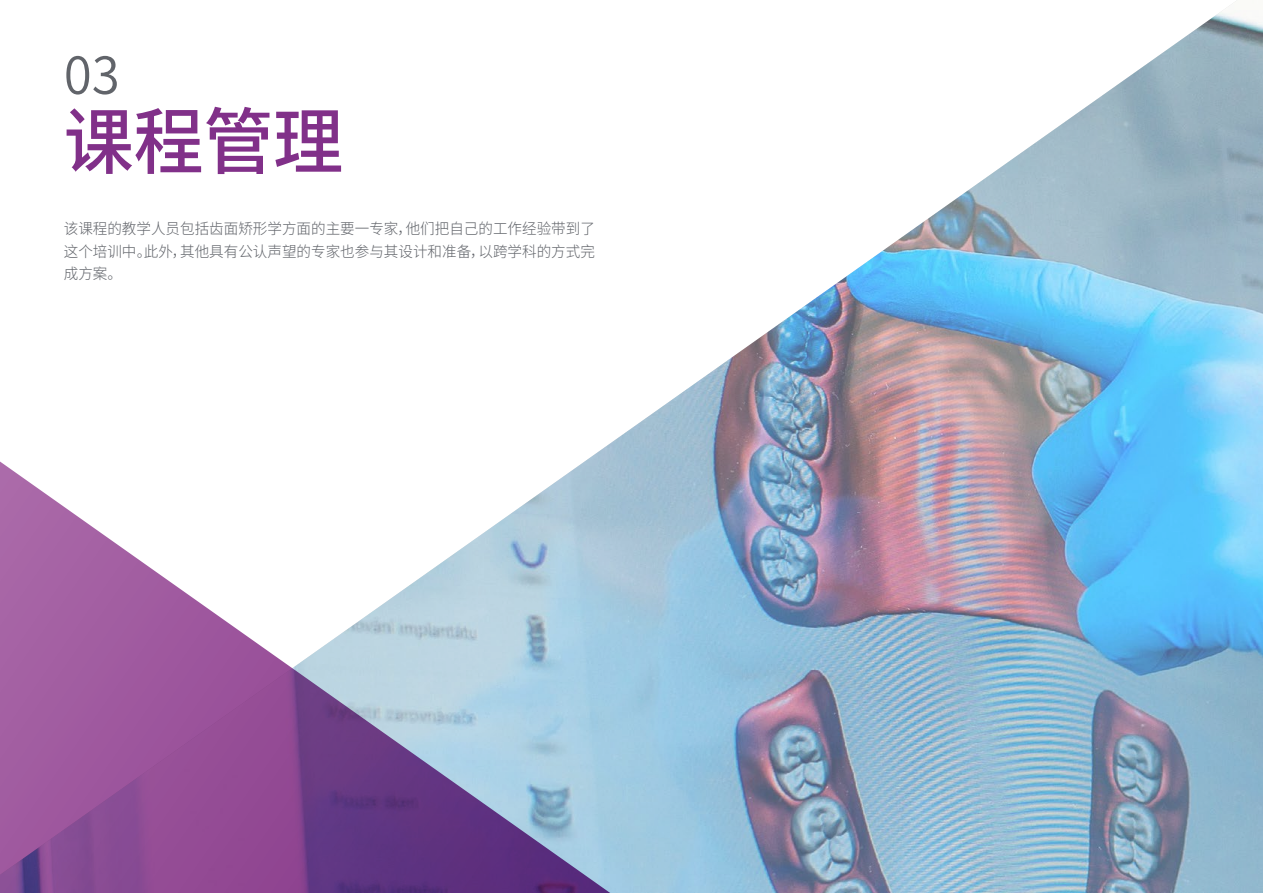
<style>
.page{position:relative;width:1263px;height:893px;background:#fff}
.page>*{position:absolute;margin:0;border:0;box-sizing:border-box;transform-origin:0 0}
.t1{font:500 72px "Source Han Sans CN";color:#813089}
.t2{font:52.5px "Source Han Sans CN";color:#61646a}
.t3{font:300 15px/22.5px "Source Han Sans CN";color:#61646a;text-align:justify}
</style>
<div class="page">
<img style="left:607px;top:0;width:656px;height:893px">
<svg style="left:0;top:446px;width:640px;height:447px"></svg>
<h2 class="t2" style="left:64px;top:45px;width:57px">03</h2>
<h1 class="t1" style="left:64px;top:101px;width:281px">课程管理</h1>
<p class="t3" style="left:64px;top:218px;width:533px">该课程的教学人员包括齿面矫形学方面的主要一专家，他们把自己的工作经验带到了这个培训中。此外，其他具有公认声望的专家也参与其设计和准备，以跨学科的方式完成方案。</p>
</div>
